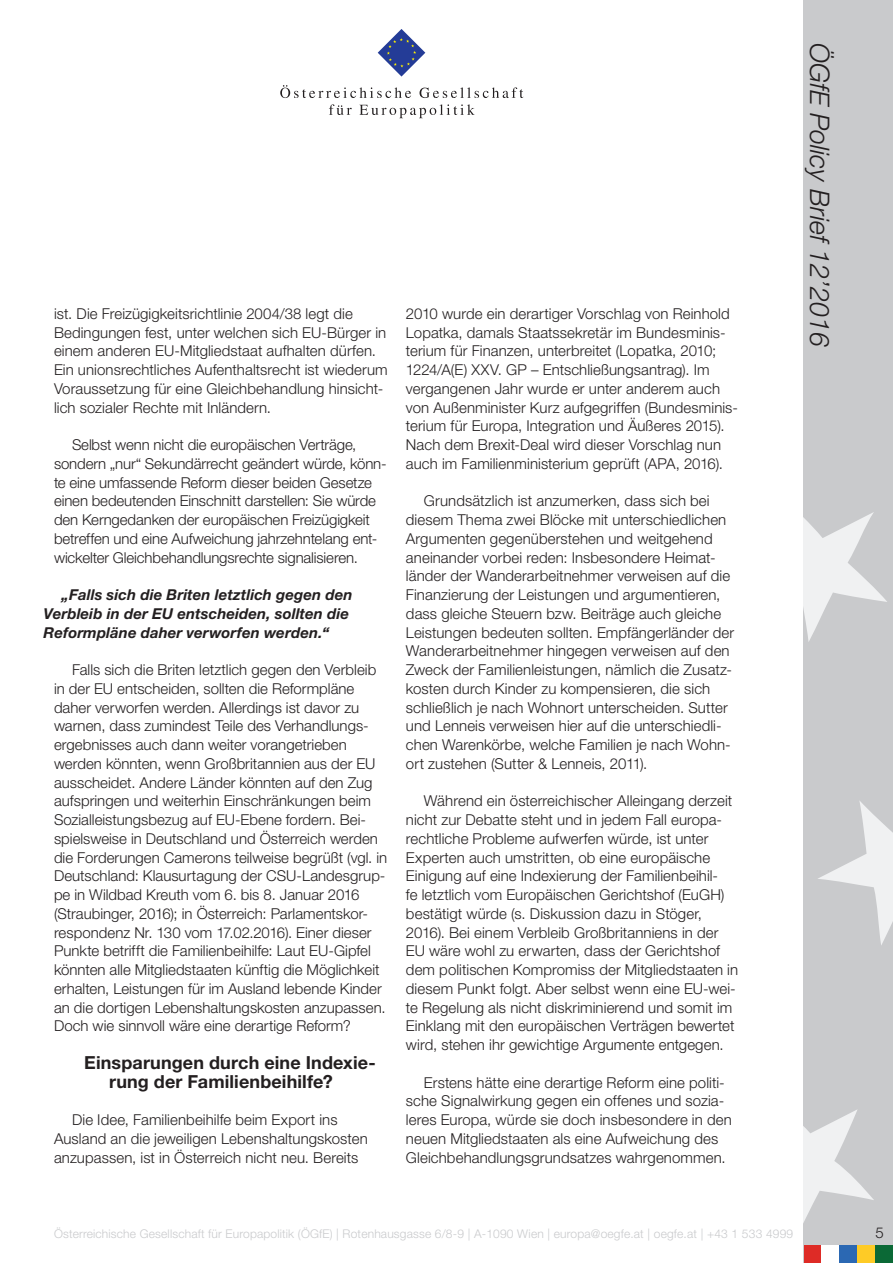
<style>
.page{position:relative;width:893px;height:1263px;background:#fff}
.page>*{position:absolute;margin:0;border:0;box-sizing:border-box;transform-origin:0 0}
.t1{font:italic 300 27px "Helvetica Neue LT Std";color:#231f20}
.Standard_Paragraph{font:700 18px/18.8px "Helvetica Neue LT Std";letter-spacing:.005em;color:#231f20}
.Standard_Paragraph-2{font:300 15px/18.8px "Helvetica Neue LT Std";letter-spacing:.005em;color:#231f20}
.Standard_Paragraph-3{font:italic 700 15px/18.8px "Helvetica Neue LT Std";letter-spacing:.005em;color:#231f20}
.t2{font:300 12px "Helvetica Neue LT Std";letter-spacing:.015em;color:#c9cacc}
</style>
<div class="page">
<div style="left:804px;top:0;width:89px;height:1263px;background:#c9cacc"></div>
<svg style="left:804px;top:512px;width:83px;height:130px"></svg>
<svg style="left:818px;top:801px;width:75px;height:144px"></svg>
<svg style="left:804px;top:1110px;width:70px;height:111px"></svg>
<svg style="left:378px;top:29px;width:47px;height:48px"></svg>
<svg style="left:280px;top:85px;width:131px;height:13px"></svg>
<svg style="left:420px;top:87px;width:103px;height:11px"></svg>
<svg style="left:329px;top:104px;width:23px;height:11px"></svg>
<svg style="left:359px;top:104px;width:116px;height:14px"></svg>
<div style="left:857px;top:1245px;width:18px;height:18px;background:#fecb26"></div>
<div style="left:839px;top:1245px;width:18px;height:18px;background:#2b68b3"></div>
<div style="left:804px;top:1245px;width:17px;height:18px;background:#de2b26"></div>
<div style="left:875px;top:1245px;width:18px;height:18px;background:#0b6936"></div>
<div style="left:821px;top:1245px;width:18px;height:18px;background:#fff"></div>
<p class="Standard_Paragraph-2" style="left:54px;top:304px;width:335px">ist. Die Freizügigkeitsrichtlinie 2004/38 legt die Bedingungen fest, unter welchen sich EU-Bürger in einem anderen EU-Mitgliedstaat aufhalten dürfen.<br>Ein unionsrechtliches Aufenthaltsrecht ist wiederum Voraussetzung für eine Gleichbehandlung hinsicht&shy;lich sozialer Rechte mit Inländern.</p>
<p class="Standard_Paragraph-2" style="left:54px;top:435px;width:334px;text-indent:18px">Selbst wenn nicht die europäischen Verträge, sondern „nur“ Sekundärrecht geändert würde, könn&shy;te eine umfassende Reform dieser beiden Gesetze einen bedeutenden Einschnitt darstellen: Sie würde den Kerngedanken der europäischen Freizügigkeit betreffen und eine Aufweichung jahrzehntelang ent&shy;wickelter Gleichbehandlungsrechte signalisieren.</p>
<p class="Standard_Paragraph-3" style="left:44px;top:585px;width:311px;text-indent:18px">„Falls sich die Briten letztlich gegen den<br>Verbleib in der EU entscheiden, sollten die<br>Reformpläne daher verworfen werden.“</p>
<p class="Standard_Paragraph-2" style="left:54px;top:660px;width:335px;text-indent:18px">Falls sich die Briten letztlich gegen den Verbleib in der EU entscheiden, sollten die Reformpläne daher verworfen werden. Allerdings ist davor zu warnen, dass zumindest Teile des Verhandlungs&shy;ergebnisses auch dann weiter vorangetrieben werden könnten, wenn Großbritannien aus der EU ausscheidet. Andere Länder könnten auf den Zug aufspringen und weiterhin Einschränkungen beim Sozialleistungsbezug auf EU-Ebene fordern. Bei&shy;spielsweise in Deutschland und Österreich werden die Forderungen Camerons teilweise begrüßt (vgl. in Deutschland: Klausurtagung der CSU-Landesgrup&shy;pe in Wildbad Kreuth vom 6. bis 8. Januar 2016 (Straubinger, 2016); in Österreich: Parlamentskor&shy;respondenz Nr. 130 vom 17.02.2016). Einer dieser Punkte betrifft die Familienbeihilfe: Laut EU-Gipfel könnten alle Mitgliedstaaten künftig die Möglichkeit erhalten, Leistungen für im Ausland lebende Kinder an die dortigen Lebenshaltungskosten anzupassen.<br>Doch wie sinnvoll wäre eine derartige Reform?</p>
<p class="Standard_Paragraph" style="left:109px;top:1053px;width:268px;text-indent:-25px">Einsparungen durch eine Indexie&shy;rung der Familienbeihilfe?</p>
<p class="Standard_Paragraph-2" style="left:54px;top:1110px;width:315px;text-indent:18px">Die Idee, Familienbeihilfe beim Export ins<br>Ausland an die jeweiligen Lebenshaltungskosten anzupassen, ist in Österreich nicht neu. Bereits</p>
<p class="Standard_Paragraph-2" style="left:406px;top:304px;width:334px">2010 wurde ein derartiger Vorschlag von Reinhold Lopatka, damals Staatssekretär im Bundesminis&shy;terium für Finanzen, unterbreitet (Lopatka, 2010; 1224/A(E) XXV. GP – Entschließungsantrag). Im vergangenen Jahr wurde er unter anderem auch von Außenminister Kurz aufgegriffen (Bundesminis&shy;terium für Europa, Integration und Äußeres 2015).<br>Nach dem Brexit-Deal wird dieser Vorschlag nun auch im Familienministerium geprüft (APA, 2016).</p>
<p class="Standard_Paragraph-2" style="left:406px;top:491px;width:330px;text-indent:18px">Grundsätzlich ist anzumerken, dass sich bei diesem Thema zwei Blöcke mit unterschiedlichen Argumenten gegenüberstehen und weitgehend aneinander vorbei reden: Insbesondere Heimat&shy;länder der Wanderarbeitnehmer verweisen auf die Finanzierung der Leistungen und argumentieren, dass gleiche Steuern bzw. Beiträge auch gleiche Leistungen bedeuten sollten. Empfängerländer der Wanderarbeitnehmer hingegen verweisen auf den Zweck der Familienleistungen, nämlich die Zusatz&shy;kosten durch Kinder zu kompensieren, die sich schließlich je nach Wohnort unterscheiden. Sutter und Lenneis verweisen hier auf die unterschiedli&shy;chen Warenkörbe, welche Familien je nach Wohn&shy;ort zustehen (Sutter &amp; Lenneis, 2011).</p>
<p class="Standard_Paragraph-2" style="left:406px;top:791px;width:334px;text-indent:18px">Während ein österreichischer Alleingang derzeit nicht zur Debatte steht und in jedem Fall europa&shy;rechtliche Probleme aufwerfen würde, ist unter Experten auch umstritten, ob eine europäische Einigung auf eine Indexierung der Familienbeihil-<br>fe letztlich vom Europäischen Gerichtshof (EuGH) bestätigt würde (s. Diskussion dazu in Stöger, 2016). Bei einem Verbleib Großbritanniens in der EU wäre wohl zu erwarten, dass der Gerichtshof dem politischen Kompromiss der Mitgliedstaaten in diesem Punkt folgt. Aber selbst wenn eine EU-wei&shy;te Regelung als nicht diskriminierend und somit im Einklang mit den europäischen Verträgen bewertet wird, stehen ihr gewichtige Argumente entgegen.</p>
<p class="Standard_Paragraph-2" style="left:406px;top:1072px;width:327px;text-indent:18px">Erstens hätte eine derartige Reform eine politi&shy;sche Signalwirkung gegen ein offenes und sozia&shy;leres Europa, würde sie doch insbesondere in den neuen Mitgliedstaaten als eine Aufweichung des Gleichbehandlungsgrundsatzes wahrgenommen.</p>
<h1 class="t1" style="left:836px;top:43px;width:305px;rotate:90deg">ÖGfE Policy Brief 12’2016</h1>
<p class="t2" style="left:54px;top:1226px;width:741px">Österreichische Gesellschaft für Europapolitik (ÖGfE) | Rotenhausgasse 6/8-9 | A-1090 Wien | europa@oegfe.at | oegfe.at | +43 1 533 4999</p>
<p class="Standard_Paragraph-2" style="left:875px;top:1222px;width:10px">5</p>
</div>
